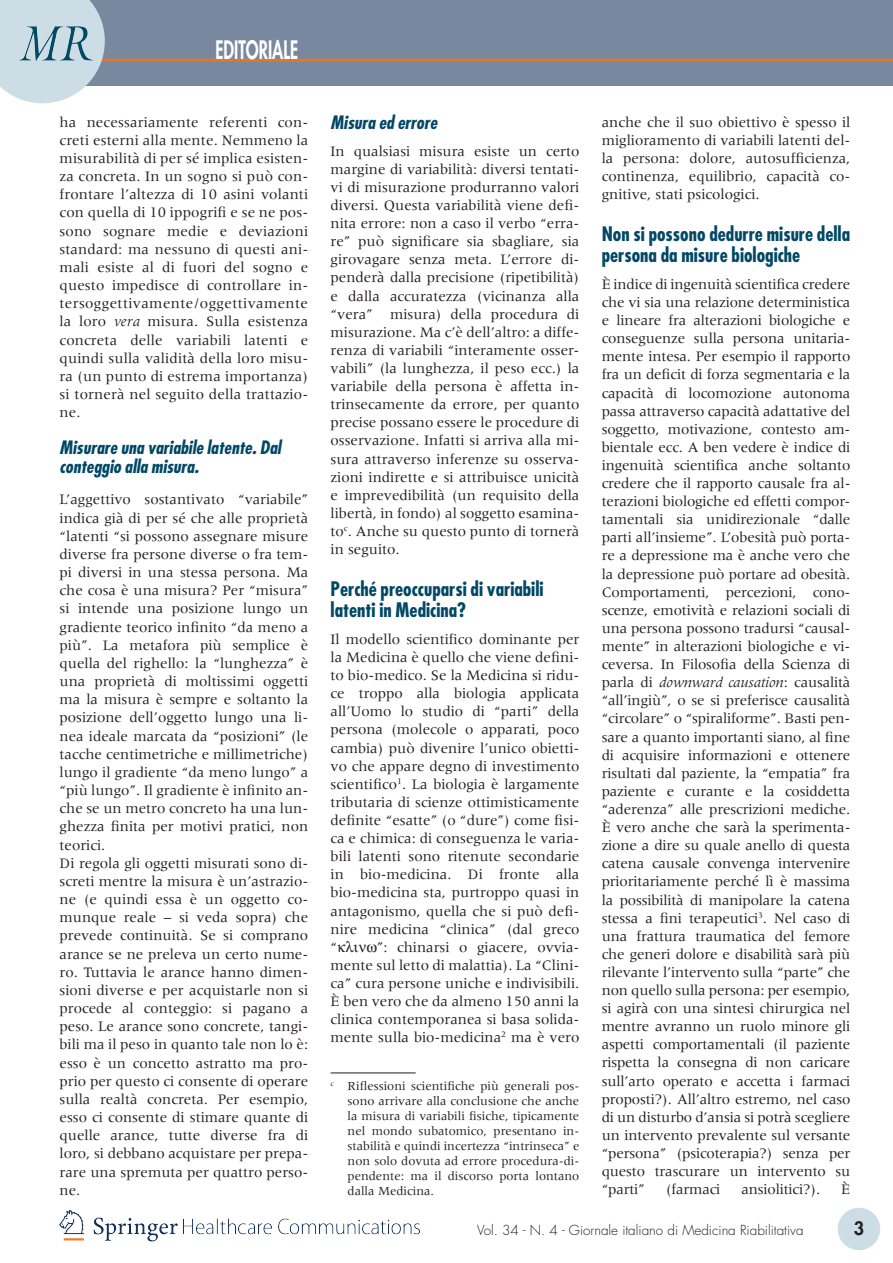
<style>
.page{position:relative;width:893px;height:1263px;background:#fff}
.page>*{position:absolute;margin:0;border:0;box-sizing:border-box;transform-origin:0 0}
.t1{font:800 24.75px "Futura";color:#fff;scale:.67 1}
.t2{font:700 condensed 19.5px/21px "Futura";color:#024865}
.t3{font:italic 700 condensed 18px/19.5px "Futura";color:#024865}
.t4{font:800 18px "Futura";color:#231f20}
.t5{font:15px/18.1px "Meridien";color:#231f20;text-align:justify}
.t6{font:300 13.5px "Futura";color:#231f20}
.t7{font:12.75px/15px "Meridien";color:#231f20;text-align:justify}
.s1{font-style:italic}
</style>
<div class="page">
<div style="left:0;top:0;width:893px;height:85px;background:#78889e"></div>
<hr style="left:96px;top:59px;width:797px;height:3px;background:#e27725">
<svg style="left:0;top:0;width:105px;height:103px"></svg>
<img style="left:59px;top:1210px;width:361px;height:32px">
<img style="left:20px;top:27px;width:73px;height:33px">
<div style="left:838px;top:1208px;width:42px;height:42px;background:#cddde6;border-radius:50%"></div>
<hr style="left:331px;top:1073px;width:85px;height:1px;background:#231f20">
<h1 class="t1" style="left:216px;top:33px;width:125px">EDITORIALE</h1>
<p class="t5" style="left:60px;top:113px;width:250px">ha necessariamente referenti con&shy;creti esterni alla mente. Nemmeno la misurabilità di per sé implica esisten&shy;za concreta. In un sogno si può con&shy;frontare l’altezza di 10 asini volanti con quella di 10 ippogrifi e se ne pos&shy;sono sognare medie e deviazioni standard: ma nessuno di questi ani&shy;mali esiste al di fuori del sogno e questo impedisce di controllare in&shy;tersoggettivamente/oggettivamente la loro <span class="s1">vera</span> misura. Sulla esistenza concreta delle variabili latenti e quindi sulla validità della loro misu&shy;ra (un punto di estrema importanza) si tornerà nel seguito della trattazio&shy;ne.</p>
<p class="t3" style="left:60px;top:438px;width:223px">Misurare una variabile latente. Dal conteggio alla misura.</p>
<p class="t5" style="left:60px;top:490px;width:250px;text-align:left">L’aggettivo sostantivato “variabile” indica già di per sé che alle proprietà “latenti “si possono assegnare misure diverse fra persone diverse o fra tem&shy;pi diversi in una stessa persona. Ma che cosa è una misura? Per “misura” si intende una posizione lungo un gradiente teorico infinito “da meno a più”. La metafora più semplice è quella del righello: la “lunghezza” è una proprietà di moltissimi oggetti ma la misura è sempre e soltanto la posizione dell’oggetto lungo una li&shy;nea ideale marcata da “posizioni” (le tacche centimetriche e millimetriche) lungo il gradiente “da meno lungo” a “più lungo”. Il gradiente è infinito an&shy;che se un metro concreto ha una lun&shy;ghezza finita per motivi pratici, non teorici.<br>Di regola gli oggetti misurati sono di&shy;screti mentre la misura è un’astrazio&shy;ne (e quindi essa è un oggetto co&shy;munque reale – si veda sopra) che prevede continuità. Se si comprano arance se ne preleva un certo nume&shy;ro. Tuttavia le arance hanno dimen&shy;sioni diverse e per acquistarle non si procede al conteggio: si pagano a peso. Le arance sono concrete, tangi&shy;bili ma il peso in quanto tale non lo è: esso è un concetto astratto ma pro&shy;prio per questo ci consente di operare sulla realtà concreta. Per esempio, esso ci consente di stimare quante di quelle arance, tutte diverse fra di loro, si debbano acquistare per prepa&shy;rare una spremuta per quattro perso&shy;ne.</p>
<p class="t3" style="left:331px;top:113px;width:108px">Misura ed errore</p>
<p class="t5" style="left:331px;top:142px;width:250px">In qualsiasi misura esiste un certo margine di variabilità: diversi tentati&shy;vi di misurazione produrranno valori diversi. Questa variabilità viene defi&shy;nita errore: non a caso il verbo “erra&shy;re” può significare sia sbagliare, sia girovagare senza meta. L’errore di&shy;penderà dalla precisione (ripetibilità) e dalla accuratezza (vicinanza alla “vera” misura) della procedura di misurazione. Ma c’è dell’altro: a diffe&shy;renza di variabili “interamente osser&shy;vabili” (la lunghezza, il peso ecc.) la variabile della persona è affetta in&shy;trinsecamente da errore, per quanto precise possano essere le procedure di osservazione. Infatti si arriva alla mi&shy;sura attraverso inferenze su osserva&shy;zioni indirette e si attribuisce unicità e imprevedibilità (un requisito della libertà, in fondo) al soggetto esamina&shy;to<sup>c</sup>. Anche su questo punto di tornerà in seguito.</p>
<h2 class="t2" style="left:331px;top:579px;width:214px">Perché preoccuparsi di variabili latenti in Medicina?</h2>
<p class="t5" style="left:331px;top:630px;width:250px">Il modello scientifico dominante per la Medicina è quello che viene defini&shy;to bio-medico. Se la Medicina si ridu&shy;ce troppo alla biologia applicata all’Uomo lo studio di “parti” della persona (molecole o apparati, poco cambia) può divenire l’unico obietti&shy;vo che appare degno di investimento scientifico<sup>1</sup>. La biologia è largamente tributaria di scienze ottimisticamente definite “esatte” (o “dure”) come fisi&shy;ca e chimica: di conseguenza le varia&shy;bili latenti sono ritenute secondarie in bio-medicina. Di fronte alla bio-medicina sta, purtroppo quasi in antagonismo, quella che si può defi&shy;nire medicina “clinica” (dal greco “ ● ■ ”: chinarsi o giacere, ovvia&shy;mente sul letto di malattia). La “Clini&shy;ca” cura persone uniche e indivisibili.<br>È ben vero che da almeno 150 anni la clinica contemporanea si basa solida&shy;mente sulla bio-medicina<sup>2</sup> ma è vero</p>
<p class="t7" style="left:348px;top:1078px;width:233px;text-indent:-17px"><sup>c</sup> Riflessioni scientifiche più generali pos&shy;sono arrivare alla conclusione che anche la misura di variabili fisiche, tipicamente nel mondo subatomico, presentano in&shy;stabilità e quindi incertezza “intrinseca” e non solo dovuta ad errore procedura-di&shy;pendente: ma il discorso porta lontano dalla Medicina.</p>
<p class="t5" style="left:602px;top:113px;width:250px">anche che il suo obiettivo è spesso il miglioramento di variabili latenti del&shy;la persona: dolore, autosufficienza, continenza, equilibrio, capacità co&shy;gnitive, stati psicologici.</p>
<h2 class="t2" style="left:602px;top:224px;width:250px">Non si possono dedurre misure della persona da misure biologiche</h2>
<p class="t5" style="left:602px;top:275px;width:250px">È indice di ingenuità scientifica credere che vi sia una relazione deterministica e lineare fra alterazioni biologiche e conseguenze sulla persona unitaria&shy;mente intesa. Per esempio il rapporto fra un deficit di forza segmentaria e la capacità di locomozione autonoma passa attraverso capacità adattative del soggetto, motivazione, contesto am&shy;bientale ecc. A ben vedere è indice di ingenuità scientifica anche soltanto credere che il rapporto causale fra al&shy;terazioni biologiche ed effetti compor&shy;tamentali sia unidirezionale “dalle parti all’insieme”. L’obesità può porta&shy;re a depressione ma è anche vero che la depressione può portare ad obesità.<br>Comportamenti, percezioni, cono&shy;scenze, emotività e relazioni sociali di una persona possono tradursi “causal&shy;mente” in alterazioni biologiche e vi&shy;ceversa. In Filosofia della Scienza di parla di <span class="s1">downward causation</span>: causalità “all’ingiù”, o se si preferisce causalità “circolare” o “spiraliforme”. Basti pen&shy;sare a quanto importanti siano, al fine di acquisire informazioni e ottenere risultati dal paziente, la “empatia” fra paziente e curante e la cosiddetta “aderenza” alle prescrizioni mediche.<br>È vero anche che sarà la sperimenta&shy;zione a dire su quale anello di questa catena causale convenga intervenire prioritariamente perché lì è massima la possibilità di manipolare la catena stessa a fini terapeutici<sup>3</sup>. Nel caso di una frattura traumatica del femore che generi dolore e disabilità sarà più rilevante l’intervento sulla “parte” che non quello sulla persona: per esempio, si agirà con una sintesi chirurgica nel mentre avranno un ruolo minore gli aspetti comportamentali (il paziente rispetta la consegna di non caricare sull’arto operato e accetta i farmaci proposti?). All’altro estremo, nel caso di un disturbo d’ansia si potrà scegliere un intervento prevalente sul versante “persona” (psicoterapia?) senza per questo trascurare un intervento su “parti”</p>
<p class="t5" style="left:666px;top:1180px;width:56px">(farmaci</p>
<p class="t5" style="left:741px;top:1180px;width:80px">ansiolitici?).</p>
<p class="t5" style="left:841px;top:1180px;width:11px">È</p>
<p class="t6" style="left:477px;top:1221px;width:328px">Vol. 34 - N. 4 - Giornale italiano di Medicina Riabilitativa</p>
<p class="t4" style="left:854px;top:1216px;width:12px">3</p>
</div>
